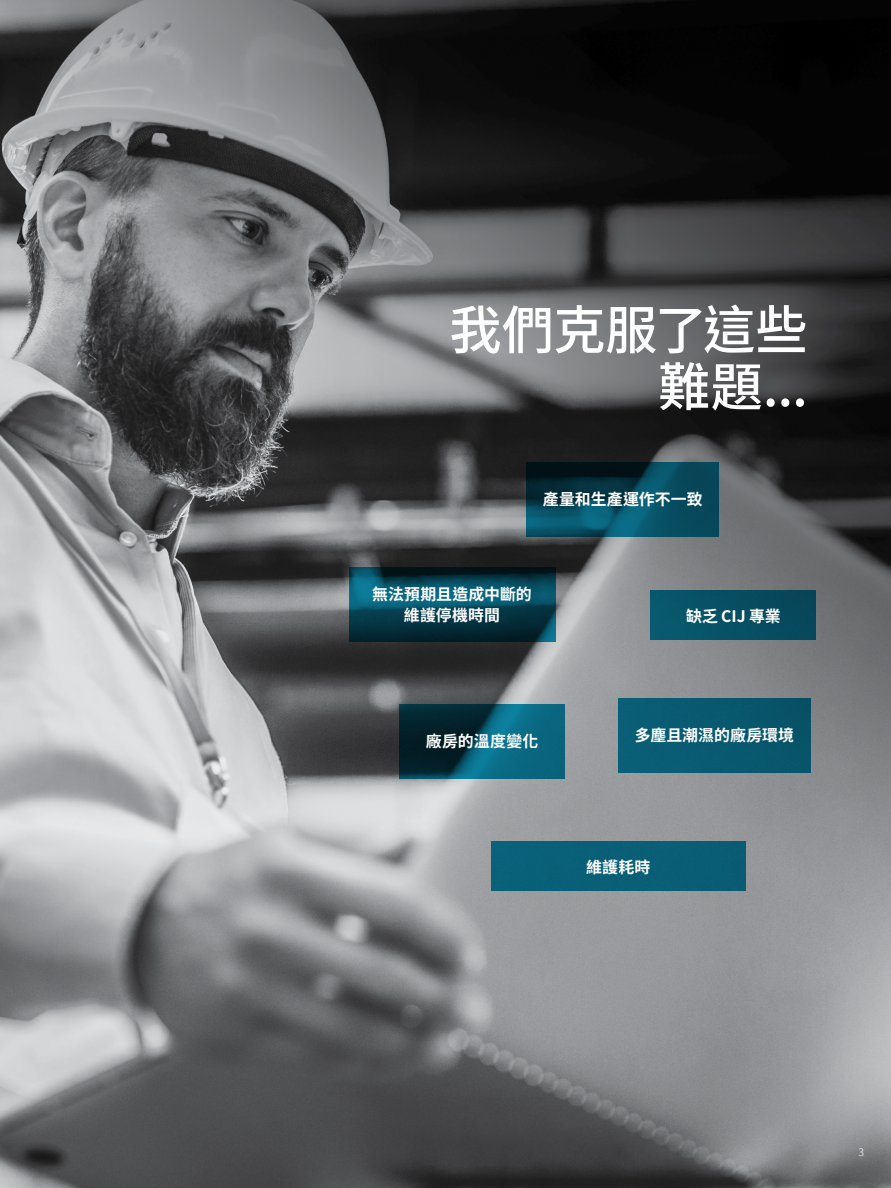
<style>
.page{position:relative;width:891px;height:1188px;background:#fff}
.page>*{position:absolute;margin:0;border:0;box-sizing:border-box;transform-origin:0 0}
.t1{font:500 52.5px/57px "Noto Sans CJ Ktc";letter-spacing:-.01em;color:#fff;text-align:right}
.t2{font:700 15.9px/21.8px "Noto Sans CJ Ktc";letter-spacing:.005em;color:#fff;text-align:center}
.t3{font:300 10.5px "Noto Sans CJ Ktc";color:#fff}
</style>
<div class="page">
<img style="left:0;top:0;width:891px;height:1188px">
<svg style="left:527px;top:462px;width:192px;height:75px;background:#064354"></svg>
<svg style="left:399px;top:704px;width:166px;height:74px;background:#074b5d"></svg>
<svg style="left:618px;top:699px;width:193px;height:74px;background:#08596f"></svg>
<svg style="left:349px;top:568px;width:206px;height:74px;background:#064050"></svg>
<svg style="left:651px;top:591px;width:165px;height:49px;background:#074f63"></svg>
<div style="left:491px;top:842px;width:255px;height:49px;background:#095f76"></div>
<h1 class="t1" style="left:449px;top:303px;width:360px">我們克服了這些難題...</h1>
<p class="t2" style="left:543px;top:489px;width:161px">產量和生產運作不一致</p>
<p class="t2" style="left:372px;top:583px;width:161px">無法預期且造成中斷的維護停機時間</p>
<p class="t2" style="left:686px;top:605px;width:96px">缺乏 CIJ 專業</p>
<p class="t2" style="left:426px;top:730px;width:114px">廠房的溫度變化</p>
<p class="t2" style="left:635px;top:725px;width:161px">多塵且潮濕的廠房環境</p>
<p class="t2" style="left:586px;top:856px;width:66px">維護耗時</p>
<p class="t3" style="left:858px;top:1147px;width:7px">3</p>
</div>
